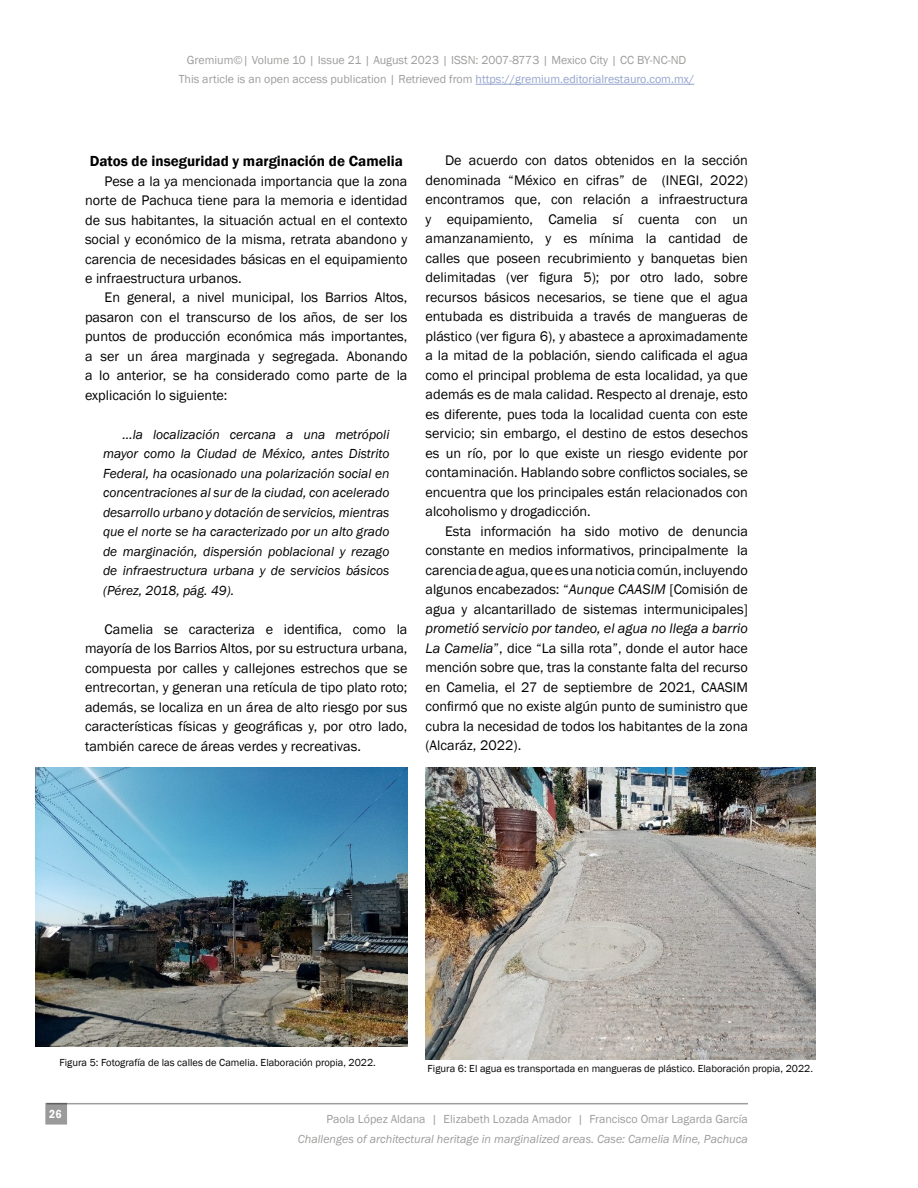
<style>
.page{position:relative;width:918px;height:1188px;background:#fff}
.page>*{position:absolute;margin:0;border:0;box-sizing:border-box;transform-origin:0 0}
.t1{font:600 15px "Franklin Gothic";color:#000}
.t2{font:14.25px/19.5px "Franklin Gothic";color:#000;text-align:justify}
.t3{font:italic 13.5px/19.5px "Franklin Gothic";color:#000;text-align:justify}
.t4{font:12px/19.5px "Franklin Gothic";color:#9d9d9c;text-align:center}
.t5{font:italic 12px "Franklin Gothic";color:#9d9d9c}
.t6{font:600 condensed 12px "Franklin Gothic";color:#fff}
.t7{font:10.5px "Franklin Gothic";color:#000}
.s1{color:#95a4cd}
.s2{font-style:italic}
</style>
<div class="page">
<hr style="left:46px;top:1103px;width:702px;height:1px;background:#9d9d9c">
<div style="left:46px;top:1104px;width:20px;height:20px;background:#9a9a9a"></div>
<hr style="left:476px;top:84px;width:218px;height:1px;background:#95a4cd">
<img style="left:35px;top:767px;width:372px;height:279px">
<img style="left:425px;top:767px;width:390px;height:293px">
<p class="t4" style="left:179px;top:50px;width:517px">Gremium©| Volume 10 | Issue 21 | August 2023 | ISSN: 2007-8773 | Mexico City | CC BY-NC-ND<br>This article is an open access publication | Retrieved from <span class="s1">https://gremium.editorialrestauro.com.mx/</span></p>
<p class="t1" style="left:90px;top:152px;width:315px">Datos de inseguridad y marginación de Camelia</p>
<p class="t2" style="left:85px;top:171px;width:324px;text-indent:20px">Pese a la ya mencionada importancia que la zona norte de Pachuca tiene para la memoria e identidad de sus habitantes, la situación actual en el contexto social y económico de la misma, retrata abandono y carencia de necesidades básicas en el equipamiento e infraestructura urbanos.</p>
<p class="t2" style="left:85px;top:288px;width:324px;text-indent:20px">En general, a nivel municipal, los Barrios Altos, pasaron con el transcurso de los años, de ser los puntos de producción económica más importantes, a ser un área marginada y segregada. Abonando a lo anterior, se ha considerado como parte de la explicación lo siguiente:</p>
<p class="t3" style="left:103px;top:425px;width:288px;text-indent:20px">…la localización cercana a una metrópoli mayor como la Ciudad de México, antes Distrito Federal, ha ocasionado una polarización social en concentraciones al sur de la ciudad, con acelerado desarrollo urbano y dotación de servicios, mientras que el norte se ha caracterizado por un alto grado de marginación, dispersión poblacional y rezago de infraestructura urbana y de servicios básicos (Pérez, 2018, pág. 49).</p>
<p class="t2" style="left:85px;top:620px;width:324px;text-indent:20px">Camelia se caracteriza e identifica, como la mayoría de los Barrios Altos, por su estructura urbana, compuesta por calles y callejones estrechos que se entrecortan, y generan una retícula de tipo plato roto; además, se localiza en un área de alto riesgo por sus características físicas y geográficas y, por otro lado, también carece de áreas verdes y recreativas.</p>
<p class="t2" style="left:425px;top:151px;width:324px;text-indent:20px">De acuerdo con datos obtenidos en la sección denominada “México en cifras” de (INEGI, 2022) encontramos que, con relación a infraestructura y equipamiento, Camelia sí cuenta con un amanzanamiento, y es mínima la cantidad de calles que poseen recubrimiento y banquetas bien delimitadas (ver figura 5); por otro lado, sobre recursos básicos necesarios, se tiene que el agua entubada es distribuida a través de mangueras de plástico (ver figura 6), y abastece a aproximadamente a la mitad de la población, siendo calificada el agua como el principal problema de esta localidad, ya que además es de mala calidad. Respecto al drenaje, esto es diferente, pues toda la localidad cuenta con este servicio; sin embargo, el destino de estos desechos es un río, por lo que existe un riesgo evidente por contaminación. Hablando sobre conflictos sociales, se encuentra que los principales están relacionados con alcoholismo y drogadicción.</p>
<p class="t2" style="left:425px;top:522px;width:324px;text-indent:20px">Esta información ha sido motivo de denuncia constante en medios informativos, principalmente la carencia de agua, que es una noticia común, incluyendo algunos encabezados: “<span class="s2">Aunque CAASIM</span> [Comisión de agua y alcantarillado de sistemas intermunicipales]</p>
<p class="t2" style="left:425px;top:619px;width:324px"><span class="s2">prometió servicio por tandeo, el agua no llega a barrio La Camelia</span>”, dice “La silla rota”, donde el autor hace mención sobre que, tras la constante falta del recurso en Camelia, el 27 de septiembre de 2021, CAASIM confirmó que no existe algún punto de suministro que cubra la necesidad de todos los habitantes de la zona (Alcaráz, 2022).</p>
<p class="t7" style="left:60px;top:1056px;width:318px">Figura 5: Fotografía de las calles de Camelia. Elaboración propia, 2022.</p>
<p class="t7" style="left:428px;top:1062px;width:387px">Figura 6: El agua es transportada en mangueras de plástico. Elaboración propia, 2022.</p>
<p class="t6" style="left:49px;top:1106px;width:14px">26</p>
<p class="t4" style="left:327px;top:1110px;width:423px">Paola López Aldana | Elizabeth Lozada Amador | Francisco Omar Lagarda García</p>
<p class="t5" style="left:298px;top:1131px;width:451px">Challenges of architectural heritage in marginalized areas. Case: Camelia Mine, Pachuca</p>
</div>
